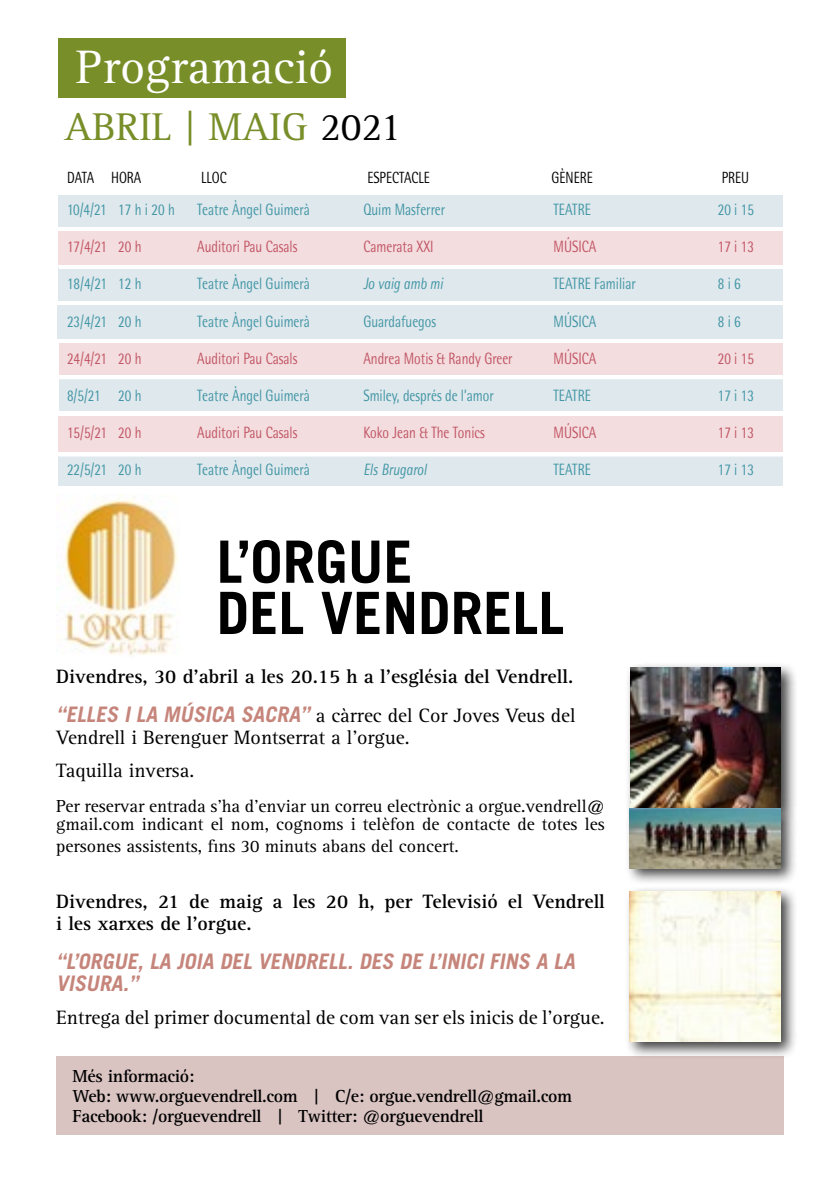
<style>
.page{position:relative;width:840px;height:1191px;background:#fff}
.page>*{position:absolute;margin:0;border:0;box-sizing:border-box;transform-origin:0 0}
.t1{font:700 58.4px/51.2px "Trade Gothic LT Std";color:#000}
.t2{font:48.6px "Rotis Serif";color:#fff}
.t3{font:40px "Rotis Serif";color:#788e29}
.t4{font:italic 700 21.4px/22px "Trade Gothic LT Std";color:#c6857b}
.t5{font:700 20px/39px "Rotis Serif";color:#000}
.t6{font:20px/33.4px "Rotis Serif";color:#000}
.t7{font:18px/18px "Rotis Serif";color:#000}
.t8{font:700 18px/20.4px "Rotis Serif";letter-spacing:-.02em;color:#000}
.t9{font:16.4px "Rotis Semi Sans";color:#4095a4;scale:.8 1}
.t10{font:16.4px "Rotis Semi Sans";color:#c15464;scale:.8 1}
.t11{font:italic 16.4px "Rotis Semi Sans";color:#4095a4;scale:.8 1}
.t12{font:16.2px "Rotis Semi Sans";color:#000;scale:.8 1}
.s1{color:#000}
.s2{font-family:"Trade Gothic LT Std";font-style:italic;font-size:21.4px;color:#c6857b}
.s3{font-weight:400}
</style>
<div class="page">
<div style="left:59px;top:456px;width:743px;height:29px;background:#dfe8ed"></div>
<div style="left:59px;top:343px;width:754px;height:32px;background:#f3ddde"></div>
<div style="left:59px;top:379px;width:754px;height:32px;background:#dfe8ed"></div>
<div style="left:59px;top:195px;width:743px;height:32px;background:#dfe8ed"></div>
<div style="left:58px;top:231px;width:744px;height:34px;background:#f3ddde"></div>
<div style="left:58px;top:38px;width:287px;height:60px;background:#788e29"></div>
<div style="left:59px;top:267px;width:743px;height:34px;background:#dfe8ed"></div>
<div style="left:58px;top:305px;width:744px;height:33px;background:#dfe8ed"></div>
<div style="left:59px;top:416px;width:743px;height:36px;background:#f3ddde"></div>
<hr style="left:59px;top:265px;width:766px;height:4px;background:#fff">
<div style="left:782px;top:0;width:57px;height:561px;background:#fff"></div>
<img style="left:56px;top:494px;width:122px;height:162px">
<div style="left:56px;top:1055px;width:726px;height:79px;background:#dac4c2"></div>
<div style="left:624px;top:663px;width:172px;height:162px;background:#000;opacity:.75"></div>
<img style="left:629px;top:668px;width:151px;height:135px">
<div style="left:624px;top:886px;width:172px;height:172px;background:#000;opacity:.75"></div>
<img style="left:629px;top:891px;width:150px;height:151px">
<div style="left:624px;top:803px;width:172px;height:82px;background:#000;opacity:.75"></div>
<h2 class="t2" style="left:76px;top:39px;width:259px">Programació</h2>
<h3 class="t3" style="left:65px;top:104px;width:337px">ABRIL | MAIG <span class="s1">2021</span></h3>
<p class="t12" style="left:67px;top:168px;width:94px">DATA HORA</p>
<p class="t12" style="left:201px;top:168px;width:33px">LLOC</p>
<p class="t12" style="left:367px;top:168px;width:80px">ESPECTACLE</p>
<p class="t12" style="left:551px;top:168px;width:53px">GÈNERE</p>
<p class="t12" style="left:721px;top:168px;width:36px">PREU</p>
<p class="t9" style="left:67px;top:200px;width:136px">10/4/21 17 h i 20 h</p>
<p class="t9" style="left:197px;top:200px;width:142px">Teatre Àngel Guimerà</p>
<p class="t9" style="left:363px;top:200px;width:104px">Quim Masferrer</p>
<p class="t9" style="left:553px;top:200px;width:48px">TEATRE</p>
<p class="t9" style="left:717px;top:200px;width:47px">20 i 15</p>
<p class="t10" style="left:67px;top:237px;width:95px">17/4/21 20 h</p>
<p class="t10" style="left:197px;top:237px;width:127px">Auditori Pau Casals</p>
<p class="t10" style="left:363px;top:237px;width:89px">Camerata XXI</p>
<p class="t10" style="left:553px;top:237px;width:55px">MÚSICA</p>
<p class="t10" style="left:717px;top:237px;width:47px">17 i 13</p>
<p class="t9" style="left:67px;top:274px;width:95px">18/4/21 12 h</p>
<p class="t9" style="left:197px;top:274px;width:142px">Teatre Àngel Guimerà</p>
<p class="t11" style="left:363px;top:274px;width:101px">Jo vaig amb mi</p>
<p class="t9" style="left:553px;top:274px;width:104px">TEATRE Familiar</p>
<p class="t9" style="left:717px;top:274px;width:30px">8 i 6</p>
<p class="t9" style="left:67px;top:311px;width:95px">23/4/21 20 h</p>
<p class="t9" style="left:197px;top:311px;width:142px">Teatre Àngel Guimerà</p>
<p class="t9" style="left:363px;top:311px;width:92px">Guardafuegos</p>
<p class="t9" style="left:553px;top:311px;width:55px">MÚSICA</p>
<p class="t9" style="left:717px;top:311px;width:30px">8 i 6</p>
<p class="t10" style="left:67px;top:348px;width:95px">24/4/21 20 h</p>
<p class="t10" style="left:197px;top:348px;width:127px">Auditori Pau Casals</p>
<p class="t10" style="left:363px;top:348px;width:188px">Andrea Motis &amp; Randy Greer</p>
<p class="t10" style="left:553px;top:348px;width:55px">MÚSICA</p>
<p class="t10" style="left:717px;top:348px;width:47px">20 i 15</p>
<p class="t9" style="left:67px;top:385px;width:95px">8/5/21 20 h</p>
<p class="t9" style="left:197px;top:385px;width:142px">Teatre Àngel Guimerà</p>
<p class="t9" style="left:363px;top:385px;width:164px">Smiley, després de l’amor</p>
<p class="t9" style="left:553px;top:385px;width:48px">TEATRE</p>
<p class="t9" style="left:717px;top:385px;width:47px">17 i 13</p>
<p class="t10" style="left:67px;top:422px;width:95px">15/5/21 20 h</p>
<p class="t10" style="left:197px;top:422px;width:127px">Auditori Pau Casals</p>
<p class="t10" style="left:363px;top:422px;width:153px">Koko Jean &amp; The Tonics</p>
<p class="t10" style="left:553px;top:422px;width:55px">MÚSICA</p>
<p class="t10" style="left:717px;top:422px;width:47px">17 i 13</p>
<p class="t9" style="left:67px;top:459px;width:95px">22/5/21 20 h</p>
<p class="t9" style="left:197px;top:459px;width:142px">Teatre Àngel Guimerà</p>
<p class="t11" style="left:363px;top:459px;width:80px">Els Brugarol</p>
<p class="t9" style="left:553px;top:459px;width:48px">TEATRE</p>
<p class="t9" style="left:717px;top:459px;width:47px">17 i 13</p>
<h1 class="t1" style="left:216px;top:535px;width:349px">L’ORGUE<br>DEL VENDRELL</h1>
<p class="t5" style="left:56px;top:657px;width:520px">Divendres, 30 d’abril a les 20.15 h a l’església del Vendrell. <span class="s2">“ELLES I LA MÚSICA SACRA”</span> <span class="s3">a càrrec del Cor Joves Veus del</span></p>
<p class="t6" style="left:56px;top:721px;width:354px">Vendrell i Berenguer Montserrat a l’orgue.<br>Taquilla inversa.</p>
<p class="t7" style="left:56px;top:798px;width:550px">Per reservar entrada s’ha d’enviar un correu electrònic a orgue.vendrell@ gmail.com indicant el nom, cognoms i telèfon de contacte de totes les</p>
<p class="t7" style="left:56px;top:838px;width:404px">persones assistents, fins 30 minuts abans del concert.</p>
<p class="t5" style="left:56px;top:891px;width:550px;line-height:22px">Divendres, 21 de maig a les 20 h, per Televisió el Vendrell i les xarxes de l’orgue.</p>
<h3 class="t4" style="left:56px;top:950px;width:524px">“L’ORGUE, LA JOIA DEL VENDRELL. DES DE L’INICI FINS A LA<br>VISURA.”</h3>
<p class="t6" style="left:56px;top:1001px;width:550px">Entrega del primer documental de com van ser els inicis de l’orgue.</p>
<p class="t8" style="left:72px;top:1065px;width:501px">Més informació:<br>Web: www.orguevendrell.com | C/e: orgue.vendrell@gmail.com<br>Facebook: /orguevendrell | Twitter: @orguevendrell</p>
</div>
